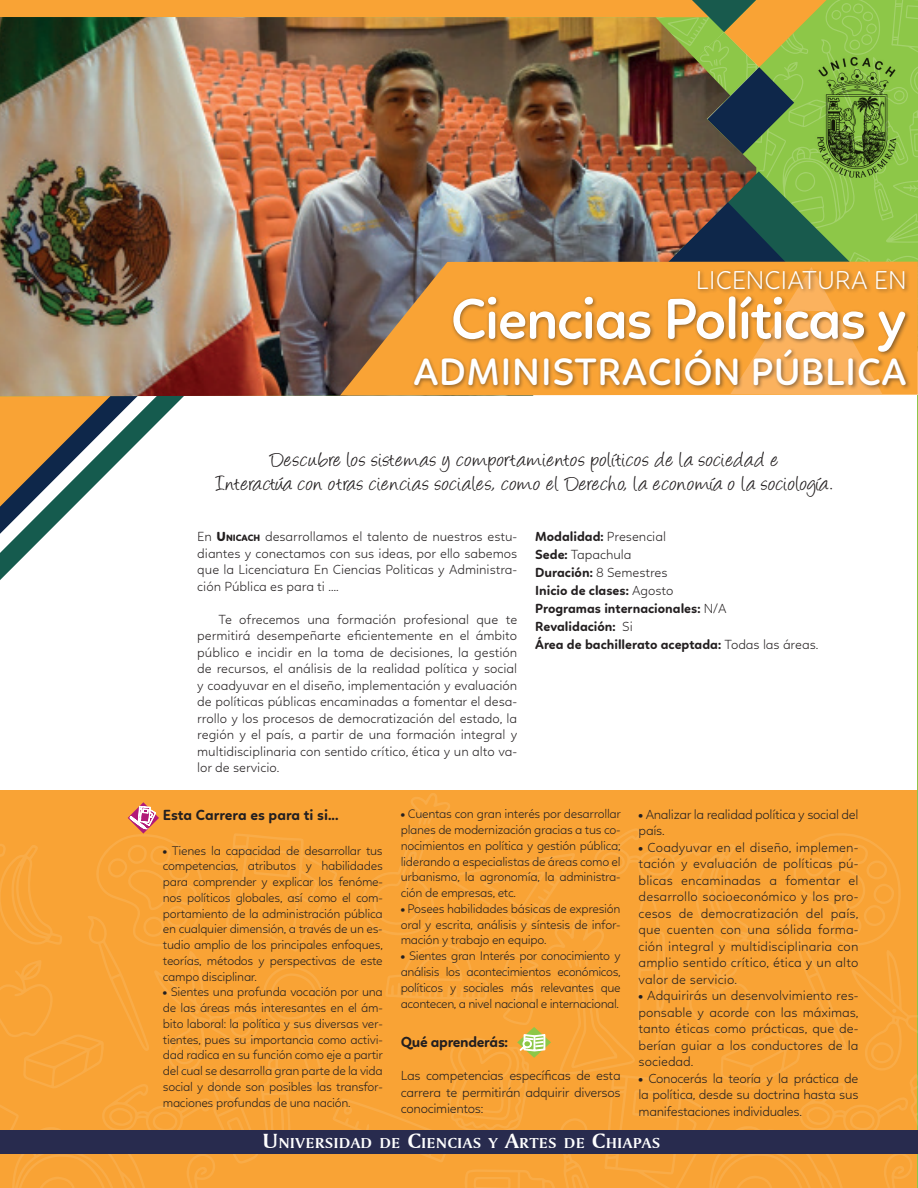
<style>
.page{position:relative;width:918px;height:1188px;background:#fff}
.page>*{position:absolute;margin:0;border:0;box-sizing:border-box;transform-origin:0 0}
.t1{font:600 58.5px "Linotte";letter-spacing:-.03em;color:#fff}
.t2{font:600 39px "Linotte";letter-spacing:.015em;color:#fff}
.t3{font:300 26.4px "Linotte";color:#fff}
.t4{font:24px/24px "Angelina";letter-spacing:.035em;color:#231f20;text-align:center}
.t5{font:15.15px "Amerigo BT Bold A";letter-spacing:.045em;color:#fff;scale:1.11 1}
.t6{font:700 15px "Linotte";letter-spacing:-.01em;color:#231f20}
.t7{font:300 13.5px/16.5px "Linotte";color:#231f20;text-align:justify}
.t8{font:700 13.5px/18px "Linotte";color:#231f20}
.t9{font:300 13.5px/16.5px "Linotte";letter-spacing:-.02em;color:#231f20}
.t10{font:300 12.75px/15.8px "Linotte";letter-spacing:-.02em;color:#231f20;text-align:justify}
.s1{font-weight:800}
.s2{font-weight:800;font-size:9.45px}
.s3{font-weight:300}
.s4{font-size:21.6px}
</style>
<div class="page">
<svg style="left:0;top:481px;width:99px;height:99px"></svg>
<hr style="left:917px;top:396px;width:1px;height:792px;background:#8dc748">
<img style="left:0;top:0;width:918px;height:481px">
<div style="left:411px;top:268px;width:500px;height:123px;background:#231f20;opacity:.5"></div>
<svg style="left:0;top:790px;width:918px;height:398px;background:#ec9c38"></svg>
<h3 class="t3" style="left:696px;top:265px;width:212px">LICENCIATURA EN</h3>
<h1 class="t1" style="left:451px;top:285px;width:457px">Ciencias Políticas y</h1>
<h2 class="t2" style="left:413px;top:349px;width:495px">ADMINISTRACIÓN PÚBLICA</h2>
<h3 class="t4" style="left:216px;top:450px;width:618px">Descubre los sistemas y comportamientos políticos de la sociedad e<br>Interactúa con otras ciencias sociales, como el Derecho, la economía o la sociología.</h3>
<p class="t7" style="left:197px;top:529px;width:321px">En <span class="s1">U</span><span class="s2">NICACH</span> desarrollamos el talento de nuestros estu&shy;diantes y conectamos con sus ideas, por ello sabemos que la Licenciatura En Ciencias Politicas y Administra&shy;ción Pública es para ti ….</p>
<p class="t7" style="left:197px;top:611px;width:321px;text-indent:21px">Te ofrecemos una formación profesional que te permitirá desempeñarte eficientemente en el ámbito público e incidir en la toma de decisiones, la gestión de recursos, el análisis de la realidad política y social y coadyuvar en el diseño, implementación y evaluación de políticas públicas encaminadas a fomentar el desa&shy;rrollo y los procesos de democratización del estado, la región y el país, a partir de una formación integral y multidisciplinaria con sentido crítico, ética y un alto va&shy;lor de servicio.</p>
<p class="t8" style="left:535px;top:528px;width:285px">Modalidad: <span class="s3">Presencial<br></span>Sede: <span class="s3">Tapachula<br></span>Duración: <span class="s3">8 Semestres<br></span>Inicio de clases: <span class="s3">Agosto<br></span>Programas internacionales: <span class="s3">N/A<br></span>Revalidación: <span class="s3">Si<br></span>Área de bachillerato aceptada: <span class="s3">Todas las áreas.</span></p>
<p class="t6" style="left:163px;top:806px;width:177px">Esta Carrera es para ti si...</p>
<p class="t10" style="left:163px;top:842px;width:221px">• Tienes la capacidad de desarrollar tus competencias, atributos y habilidades para comprender y explicar los fenóme&shy;nos políticos globales, así como el com&shy;portamiento de la administración pública en cualquier dimensión, a través de un es&shy;tudio amplio de los principales enfoques, teorías, métodos y perspectivas de este campo disciplinar.</p>
<p class="t10" style="left:163px;top:984px;width:222px">• Sientes una profunda vocación por una de las áreas más interesantes en el ám&shy;bito laboral: la política y sus diversas ver&shy;tientes, pues su importancia como activi&shy;dad radica en su función como eje a partir del cual se desarrolla gran parte de la vida social y donde son posibles las transfor&shy;maciones profundas de una nación.</p>
<p class="t10" style="left:401px;top:806px;width:222px">• Cuentas con gran interés por desarrollar planes de modernización gracias a tus co&shy;nocimientos en política y gestión pública; liderando a especialistas de áreas como el urbanismo, la agronomía, la administra&shy;ción de empresas, etc.</p>
<p class="t10" style="left:401px;top:901px;width:221px">• Posees habilidades básicas de expresión oral y escrita, análisis y síntesis de infor&shy;mación y trabajo en equipo.</p>
<p class="t10" style="left:401px;top:948px;width:221px">• Sientes gran Interés por conocimiento y análisis los acontecimientos económicos, políticos y sociales más relevantes que acontecen, a nivel nacional e internacional.</p>
<p class="t6" style="left:401px;top:1033px;width:109px">Qué aprenderás:</p>
<p class="t7" style="left:401px;top:1067px;width:221px">Las competencias específicas de esta carrera te permitirán adquirir diversos conocimientos:</p>
<p class="t9" style="left:639px;top:806px;width:221px">• Analizar la realidad política y social del país.</p>
<p class="t7" style="left:639px;top:839px;width:221px">• Coadyuvar en el diseño, implemen&shy;tación y evaluación de políticas pú&shy;blicas encaminadas a fomentar el desarrollo socioeconómico y los pro&shy;cesos de democratización del país, que cuenten con una sólida forma&shy;ción integral y multidisciplinaria con amplio sentido crítico, ética y un alto valor de servicio.</p>
<p class="t7" style="left:639px;top:988px;width:221px">• Adquirirás un desenvolvimiento res&shy;ponsable y acorde con las máximas, tanto éticas como prácticas, que de&shy;berían guiar a los conductores de la sociedad.</p>
<p class="t7" style="left:639px;top:1070px;width:221px">• Conocerás la teoría y la práctica de la política, desde su doctrina hasta sus manifestaciones individuales.</p>
<p class="t5" style="left:263px;top:1134px;width:359px"><span class="s4">U</span>NIVERSIDAD DE <span class="s4">C</span>IENCIAS Y <span class="s4">A</span>RTES DE <span class="s4">C</span>HIAPAS</p>
</div>
